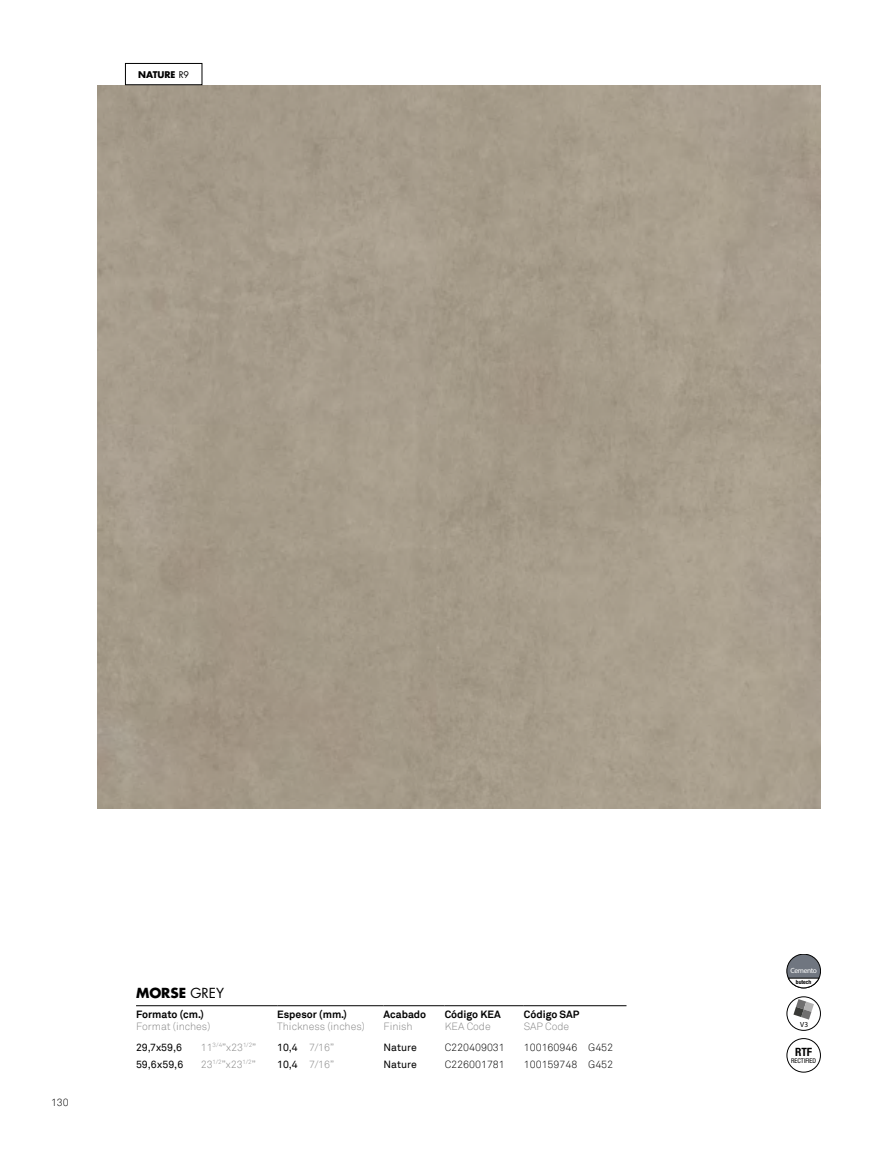
<style>
.page{position:relative;width:893px;height:1149px;background:#fff}
.page>*{position:absolute;margin:0;border:0;box-sizing:border-box;transform-origin:0 0}
.t1{font:700 13.5px "Futura Std";color:#000}
.t2{font:700 condensed 11.4px "Helvetica Neue";color:#000}
.t3{font:300 10.5px "Akkurat";color:#878787}
.t4{font:300 10.5px "Akkurat";color:#000}
.t5{font:700 10.5px "Akkurat";color:#000}
.t6{font:10.5px "Akkurat";color:#000}
.t7{font:700 9px "Futura Std";color:#000}
.t8{font:condensed 7.5px "Helvetica Neue";letter-spacing:-.05em;color:#fff}
.t9{font:condensed 7.35px "Helvetica Neue";color:#000}
.t10{font:condensed 6.6px "Helvetica Neue Condensed";color:#000}
.t11{font:700 condensed 5.7px "Helvetica Neue";color:#000}
.s1{font-weight:400}
.s2{font-weight:400;color:#000}
</style>
<div class="page">
<div style="left:98px;top:85px;width:723px;height:723px;background:#a69c8b"></div>
<div style="left:125px;top:63px;width:77px;height:22px;border:1px solid #000"></div>
<svg style="left:787px;top:996px;width:34px;height:34px"></svg>
<div style="left:787px;top:996px;width:34px;height:34px;border:1px solid #000;border-radius:50%"></div>
<svg style="left:793px;top:998px;width:21px;height:21px"></svg>
<div style="left:787px;top:1037px;width:34px;height:34px;border:1px solid #000;border-radius:50%"></div>
<div style="left:787px;top:953px;width:33px;height:34px;background:#707680;border-radius:50%"></div>
<div style="left:787px;top:953px;width:34px;height:34px;border:1px solid #000;border-radius:50%"></div>
<svg style="left:788px;top:977px;width:32px;height:10px"></svg>
<hr style="left:136px;top:1005px;width:141px;height:1px;background:#000">
<hr style="left:277px;top:1005px;width:107px;height:1px;background:#000">
<hr style="left:384px;top:1005px;width:61px;height:1px;background:#000">
<hr style="left:445px;top:1005px;width:79px;height:1px;background:#000">
<hr style="left:524px;top:1005px;width:102px;height:1px;background:#000">
<p class="t7" style="left:138px;top:68px;width:52px">NATURE <span class="s1">R9</span></p>
<p class="t4" style="left:51px;top:1095px;width:19px">130</p>
<p class="t1" style="left:136px;top:983px;width:89px">MORSE <span class="s1">GREY</span></p>
<p class="t5" style="left:136px;top:1007px;width:69px">Formato (cm.)</p>
<p class="t3" style="left:136px;top:1019px;width:76px">Format (inches)</p>
<p class="t5" style="left:277px;top:1007px;width:71px">Espesor (mm.)</p>
<p class="t3" style="left:277px;top:1019px;width:89px">Thickness (inches)</p>
<p class="t5" style="left:384px;top:1007px;width:44px">Acabado</p>
<p class="t3" style="left:384px;top:1019px;width:31px">Finish</p>
<p class="t5" style="left:445px;top:1007px;width:58px">Código KEA</p>
<p class="t3" style="left:445px;top:1019px;width:48px">KEA Code</p>
<p class="t5" style="left:524px;top:1007px;width:57px">Código SAP</p>
<p class="t3" style="left:524px;top:1019px;width:47px">SAP Code</p>
<p class="t6" style="left:136px;top:1040px;width:47px">29,7x59,6</p>
<p class="t3" style="left:201px;top:1040px;width:57px">11<sup>3/4</sup>”x23<sup>1/2</sup>”</p>
<p class="t3" style="left:277px;top:1040px;width:58px"><span class="s2">10,4</span> 7/16”</p>
<p class="t6" style="left:384px;top:1040px;width:35px">Nature</p>
<p class="t4" style="left:445px;top:1040px;width:62px">C220409031</p>
<p class="t4" style="left:524px;top:1040px;width:91px">100160946 G452</p>
<p class="t6" style="left:136px;top:1057px;width:49px">59,6x59,6</p>
<p class="t3" style="left:201px;top:1057px;width:57px">23<sup>1/2</sup>”x23<sup>1/2</sup>”</p>
<p class="t3" style="left:277px;top:1057px;width:58px"><span class="s2">10,4</span> 7/16”</p>
<p class="t6" style="left:384px;top:1057px;width:35px">Nature</p>
<p class="t4" style="left:445px;top:1057px;width:62px">C226001781</p>
<p class="t4" style="left:524px;top:1057px;width:91px">100159748 G452</p>
<p class="t8" style="left:790px;top:965px;width:28px">Cemento</p>
<p class="t11" style="left:796px;top:976px;width:17px">butech</p>
<p class="t9" style="left:800px;top:1019px;width:9px">V3</p>
<p class="t2" style="left:795px;top:1042px;width:19px">RTF</p>
<p class="t10" style="left:791px;top:1056px;width:27px">RECTIFIED</p>
</div>
